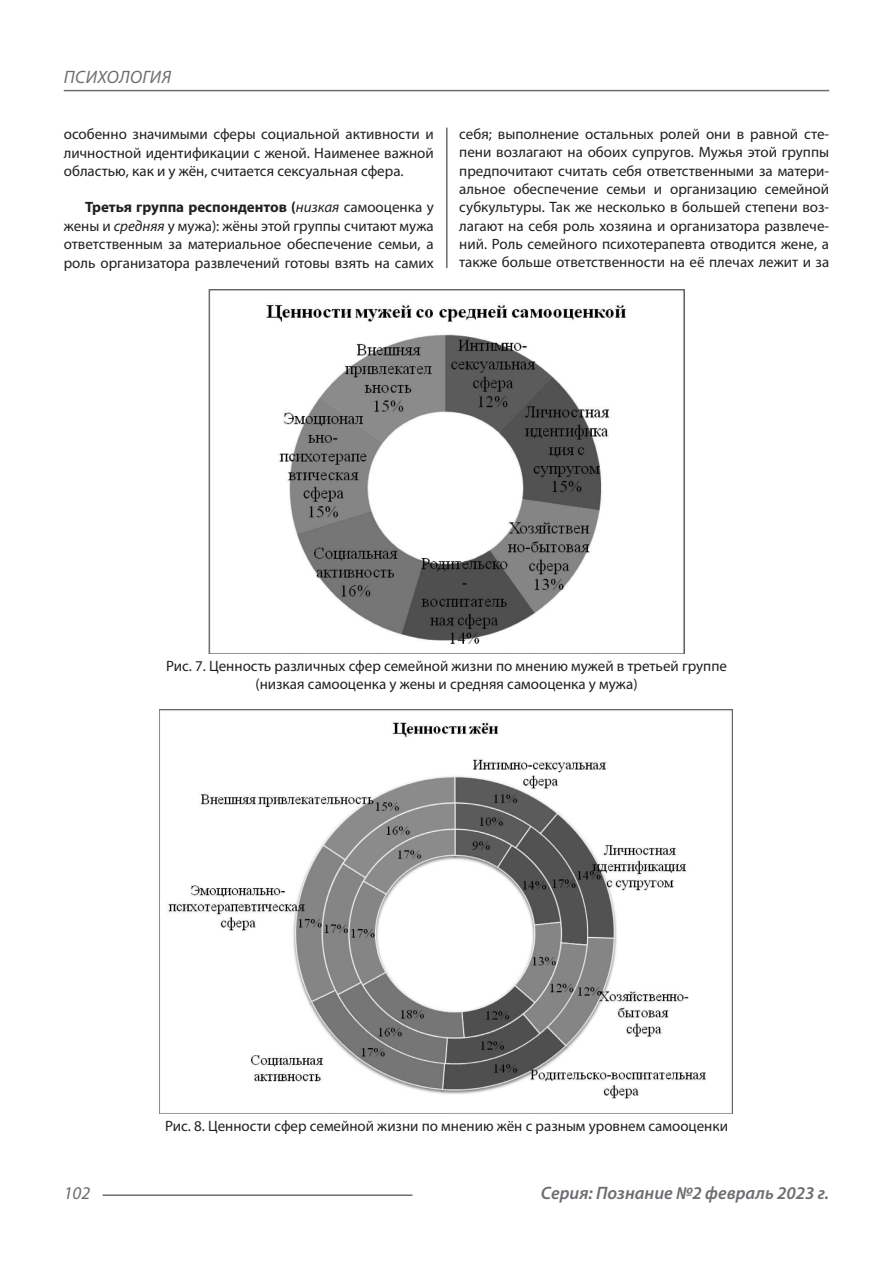
<style>
.page{position:relative;width:893px;height:1263px;background:#fff}
.page>*{position:absolute;margin:0;border:0;box-sizing:border-box;transform-origin:0 0}
.t1{font:italic 600 18px "Myriad Pro";color:#6c6d70}
.t2{font:italic 18px "Myriad Pro";letter-spacing:.02em;color:#6c6d70}
.Статья_текст{font:15px/18.3px "Myriad Pro";color:#231f20;text-align:justify}
.s1{font-weight:700}
.s2{font-style:italic}
</style>
<div class="page">
<hr style="left:446px;top:128px;width:1px;height:1007px;background:#231f20">
<hr style="left:103px;top:1194px;width:309px;height:2px;background:#6c6d70">
<hr style="left:64px;top:90px;width:765px;height:1px;background:#6c6d70">
<div style="left:441px;top:268px;width:12px;height:868px;background:#fff"></div>
<img style="left:208px;top:289px;width:477px;height:364px">
<img style="left:159px;top:709px;width:574px;height:404px">
<p class="t2" style="left:64px;top:66px;width:109px">ПСИХОЛОГИЯ</p>
<p class="Статья_текст" style="left:64px;top:124px;width:371px;line-height:18.8px">особенно значимыми сферы социальной активности и личностной идентификации с женой. Наименее важной областью, как и у жён, считается сексуальная сфера.</p>
<p class="Статья_текст" style="left:64px;top:197px;width:371px;text-indent:21px"><span class="s1">Третья группа респондентов (</span><span class="s2">низкая</span> самооценка у жены и <span class="s2">средняя</span> у мужа): жёны этой группы считают мужа ответственным за материальное обеспечение семьи, а роль организатора развлечений готовы взять на самих</p>
<p class="Статья_текст" style="left:459px;top:124px;width:371px">себя; выполнение остальных ролей они в равной сте&shy;пени возлагают на обоих супругов. Мужья этой группы предпочитают считать себя ответственными за матери&shy;альное обеспечение семьи и организацию семейной субкультуры. Так же несколько в большей степени воз&shy;лагают на себя роль хозяина и организатора развлече&shy;ний. Роль семейного психотерапевта отводится жене, а также больше ответственности на её плечах лежит и за</p>
<p class="Статья_текст" style="left:166px;top:657px;width:562px">Рис. 7. Ценность различных сфер семейной жизни по мнению мужей в третьей группе</p>
<p class="Статья_текст" style="left:255px;top:675px;width:384px">(низкая самооценка у жены и средняя самооценка у мужа)</p>
<p class="Статья_текст" style="left:165px;top:1117px;width:564px">Рис. 8. Ценности сфер семейной жизни по мнению жён с разным уровнем самооценки</p>
<p class="t2" style="left:64px;top:1182px;width:28px">102</p>
<p class="t1" style="left:541px;top:1182px;width:290px">Серия: Познание №2 февраль 2023 г.</p>
</div>
